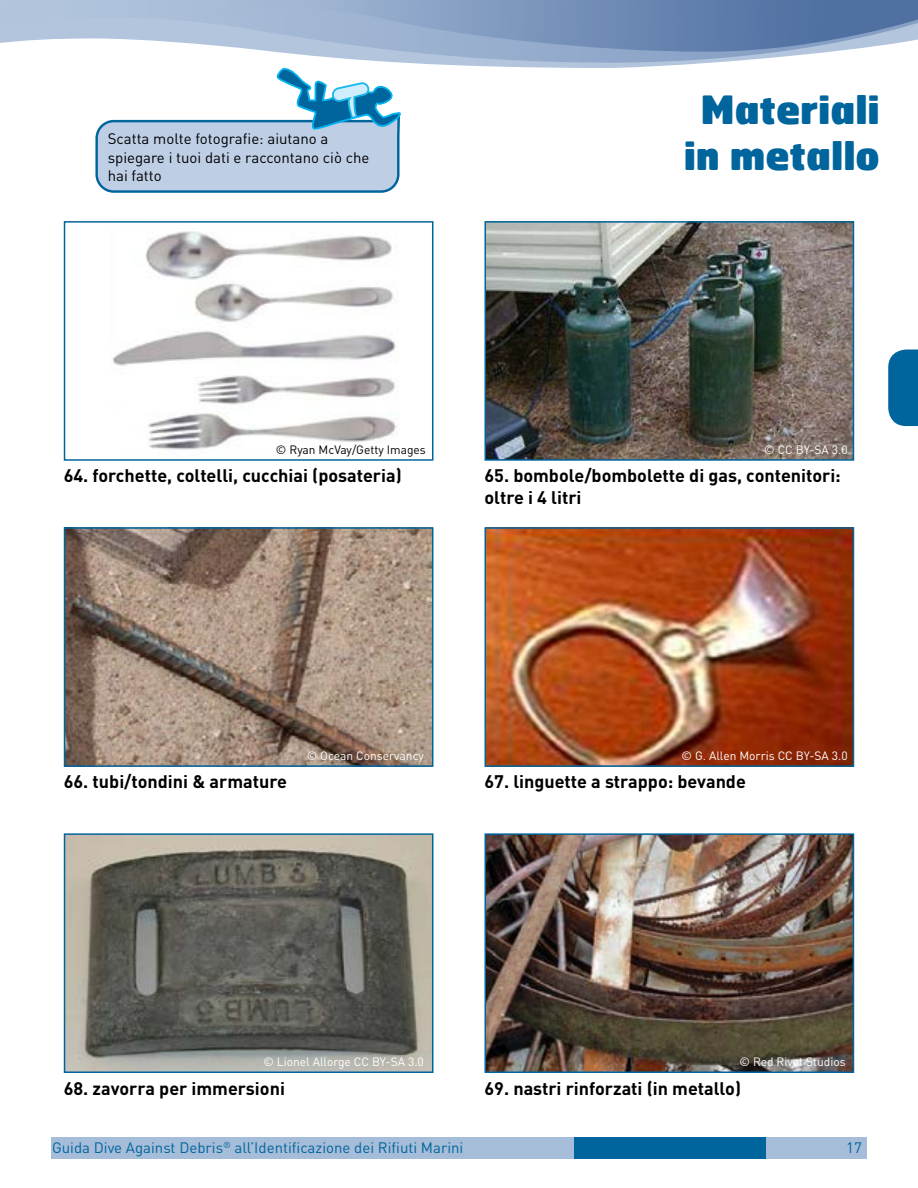
<style>
.page{position:relative;width:918px;height:1188px;background:#fff}
.page>*{position:absolute;margin:0;border:0;box-sizing:border-box;transform-origin:0 0}
.t1{font:900 39px/46.8px "Hermes FB";color:#00649d;text-align:center}
.t2{font:700 18px/21.6px "DINOT";color:#000}
.t3{font:15px/18.8px "DINOT";color:#000}
.t4{font:15px "DINOT";color:#00649d}
.t5{font:12px "DINOT";color:#fff}
.t6{font:12px "DINOT";color:#000}
</style>
<div class="page">
<div style="left:51px;top:1137px;width:816px;height:21px;background:#a5bdd8"></div>
<div style="left:574px;top:1137px;width:191px;height:21px;background:#00649d"></div>
<svg style="left:430px;top:64px;width:261px;height:4px"></svg>
<svg style="left:0;top:0;width:827px;height:64px;fill:#b2c5dd"></svg>
<svg style="left:205px;top:0;width:713px;height:52px;background:#829bc0"></svg>
<img style="left:113px;top:231px;width:284px;height:219px">
<div style="left:64px;top:221px;width:369px;height:240px;border:2px solid #00649d"></div>
<img style="left:488px;top:224px;width:363px;height:234px">
<div style="left:485px;top:221px;width:369px;height:240px;border:2px solid #00649d"></div>
<img style="left:488px;top:530px;width:363px;height:234px">
<div style="left:485px;top:527px;width:369px;height:240px;border:2px solid #00649d"></div>
<img style="left:67px;top:836px;width:363px;height:234px">
<div style="left:64px;top:833px;width:369px;height:240px;border:2px solid #00649d"></div>
<img style="left:67px;top:530px;width:363px;height:234px">
<div style="left:64px;top:527px;width:369px;height:240px;border:2px solid #00649d"></div>
<img style="left:488px;top:836px;width:363px;height:234px">
<div style="left:485px;top:833px;width:369px;height:240px;border:2px solid #00649d"></div>
<svg style="left:888px;top:350px;width:30px;height:76px;background:#0f6da3"></svg>
<svg style="left:95px;top:68px;width:306px;height:125px"></svg>
<p class="t3" style="left:108px;top:129px;width:263px">Scatta molte fotografie: aiutano a spiegare i tuoi dati e raccontano ciò che hai fatto</p>
<h1 class="t1" style="left:684px;top:84px;width:198px">Materiali in metallo</h1>
<p class="t6" style="left:276px;top:442px;width:151px">© Ryan McVay/Getty Images</p>
<p class="t5" style="left:764px;top:442px;width:85px">© CC BY-SA 3.0</p>
<p class="t2" style="left:64px;top:464px;width:339px">64. forchette, coltelli, cucchiai (posateria)</p>
<p class="t2" style="left:485px;top:464px;width:358px">65. bombole/bombolette di gas, contenitori: oltre i 4 litri</p>
<p class="t5" style="left:307px;top:748px;width:119px">© Ocean Conservancy</p>
<p class="t5" style="left:682px;top:748px;width:168px">© G. Allen Morris CC BY-SA 3.0</p>
<p class="t2" style="left:64px;top:771px;width:225px">66. tubi/tondini &amp; armature</p>
<p class="t2" style="left:485px;top:771px;width:263px">67. linguette a strappo: bevande</p>
<p class="t5" style="left:263px;top:1054px;width:162px">© Lionel Allorge CC BY-SA 3.0</p>
<p class="t5" style="left:740px;top:1054px;width:108px">© Red Rivet Studios</p>
<p class="t2" style="left:64px;top:1077px;width:223px">68. zavorra per immersioni</p>
<p class="t2" style="left:485px;top:1077px;width:258px">69. nastri rinforzati (in metallo)</p>
<p class="t4" style="left:52px;top:1138px;width:413px">Guida Dive Against Debris<sup>®</sup> all’Identificazione dei Rifiuti Marini</p>
<p class="t4" style="left:846px;top:1139px;width:17px">17</p>
</div>
